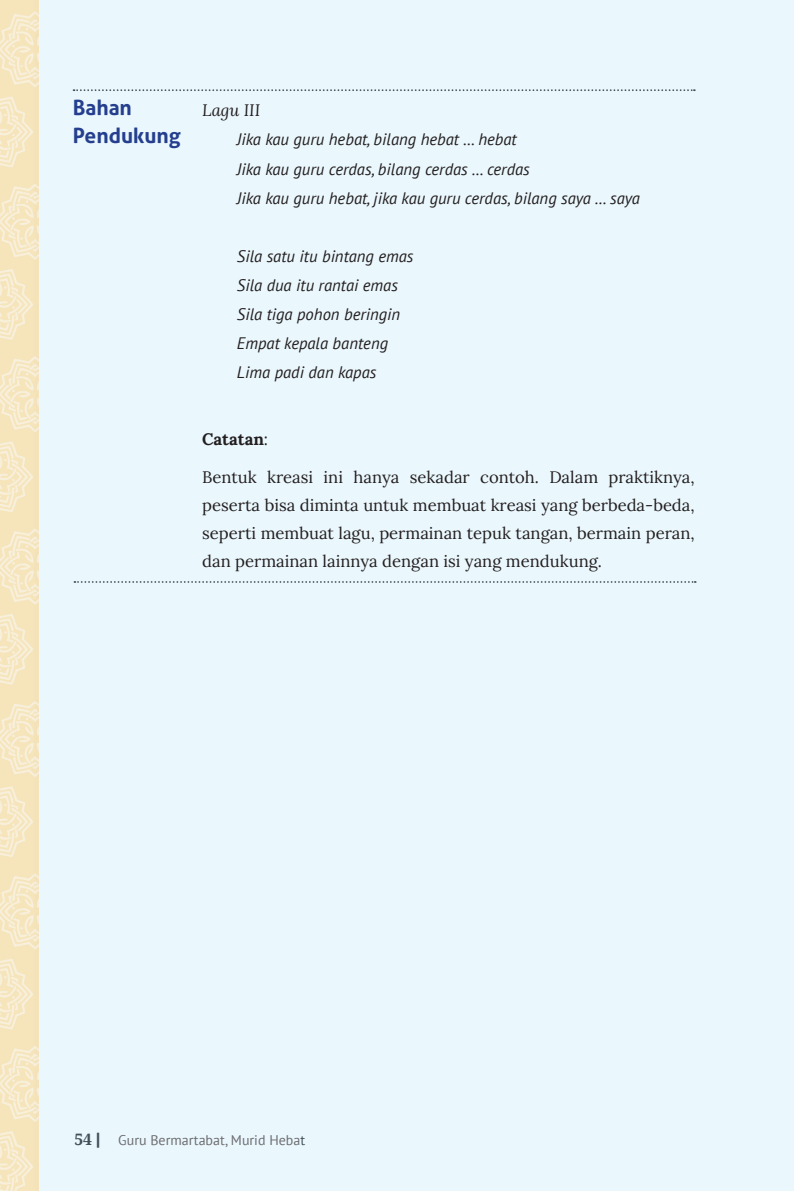
<style>
.page{position:relative;width:794px;height:1191px;background:#fff}
.page>*{position:absolute;margin:0;border:0;box-sizing:border-box;transform-origin:0 0}
.t1{font:700 21px/28px "Aller";color:#253f8e}
.t2{font:italic 16.62px/29.1px "PT Sans";color:#231f20}
.t3{font:16.62px/28px "Lora";color:#231f20;text-align:justify}
.t4{font:700 16.62px "Lora";color:#231f20}
.t5{font:italic 16.62px "Lora";color:#231f20}
.t6{font:14px "PT Sans";color:#6c6d70}
.s1{font-weight:400}
.s2{font-family:"Droid Serif";font-weight:700;font-size:15.75px;color:#425159}
.s3{font-family:"Aller";font-weight:700;font-size:15.75px;color:#425159}
.s4{color:#425159}
</style>
<div class="page">
<img style="left:0;top:0;width:40px;height:1191px">
<div style="left:40px;top:0;width:754px;height:1191px;background:#eaf7fd"></div>
<svg style="left:74px;top:89px;width:621px;height:2px"></svg>
<svg style="left:74px;top:581px;width:621px;height:2px"></svg>
<p class="t1" style="left:73px;top:94px;width:109px">Bahan<br>Pendukung</p>
<p class="t5" style="left:202px;top:99px;width:60px">Lagu III</p>
<p class="t2" style="left:237px;top:125px;width:404px">Jika kau guru hebat, bilang hebat … hebat<br>Jika kau guru cerdas, bilang cerdas … cerdas<br>Jika kau guru hebat, jika kau guru cerdas, bilang saya … saya</p>
<p class="t2" style="left:237px;top:241px;width:178px">Sila satu itu bintang emas<br>Sila dua itu rantai emas<br>Sila tiga pohon beringin<br>Empat kepala banteng<br>Lima padi dan kapas</p>
<p class="t4" style="left:202px;top:426px;width:67px">Catatan<span class="s1">:</span></p>
<p class="t3" style="left:202px;top:462px;width:494px">Bentuk kreasi ini hanya sekadar contoh. Dalam praktiknya, peserta bisa diminta untuk membuat kreasi yang berbeda-beda, seperti membuat lagu, permainan tepuk tangan, bermain peran, dan permainan lainnya dengan isi yang mendukung.</p>
<p class="t6" style="left:74px;top:1130px;width:232px"><span class="s2">54</span> <span class="s3">|</span> Guru Bermartabat, Murid Heba<span class="s4">t</span></p>
</div>
